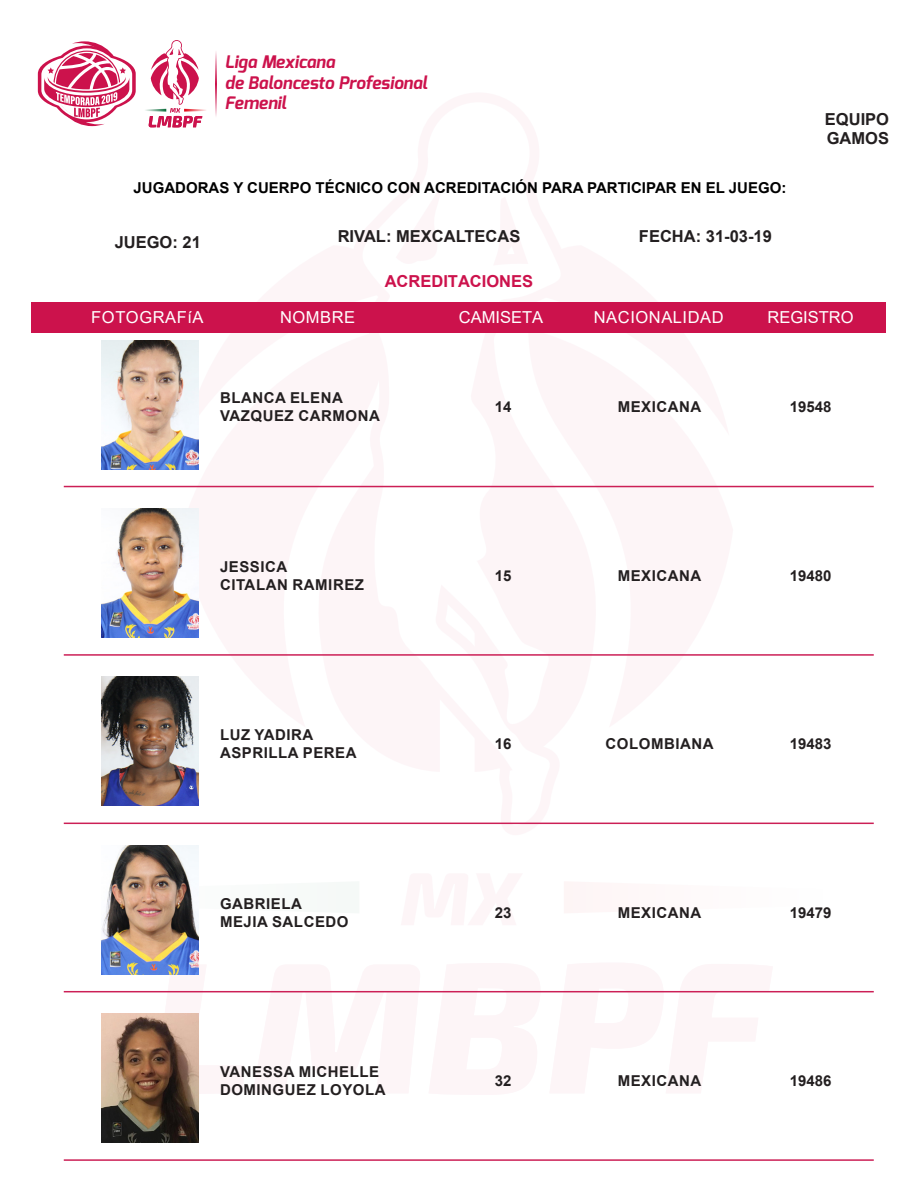
<style>
.page{position:relative;width:918px;height:1188px;background:#fff}
.page>*{position:absolute;margin:0;border:0;box-sizing:border-box;transform-origin:0 0}
.t1{font:italic 700 17.25px/20.9px "Exo";color:#cc124c}
.t2{font:700 16.5px/19.8px "Arial";color:#231f20}
.t3{font:16.5px "Arial";letter-spacing:.035em;color:#fff}
.t4{font:16.5px "Arial";color:#fff}
.t5{font:700 16.5px "Arial";color:#cc124c}
.t6{font:700 15px "Arial";letter-spacing:.035em;color:#231f20}
.t7{font:700 15px "Arial";color:#000}
</style>
<div class="page">
<svg style="left:181px;top:302px;width:552px;height:470px;fill:#fdf5f7"></svg>
<svg style="left:145px;top:952px;width:639px;height:154px"></svg>
<svg style="left:349px;top:302px;width:223px;height:523px;fill:#fdf5f7"></svg>
<svg style="left:360px;top:302px;width:203px;height:523px"></svg>
<div style="left:32px;top:303px;width:854px;height:30px;background:#cc124c"></div>
<svg style="left:145px;top:40px;width:61px;height:88px"></svg>
<svg style="left:215px;top:52px;width:2px;height:64px"></svg>
<svg style="left:38px;top:41px;width:98px;height:85px"></svg>
<img style="left:102px;top:340px;width:96px;height:129px">
<hr style="left:64px;top:486px;width:810px;height:1px;background:#cc1f56">
<img style="left:102px;top:509px;width:96px;height:129px">
<hr style="left:64px;top:654px;width:810px;height:2px;background:#cc1f56">
<img style="left:102px;top:677px;width:96px;height:129px">
<hr style="left:64px;top:823px;width:810px;height:1px;background:#cc1f56">
<img style="left:102px;top:845px;width:96px;height:129px">
<hr style="left:64px;top:991px;width:810px;height:1px;background:#cc1f56">
<img style="left:102px;top:1014px;width:96px;height:129px">
<hr style="left:64px;top:1159px;width:810px;height:2px;background:#cc1f56">
<p class="t1" style="left:225px;top:51px;width:204px">Liga Mexicana<br>de Baloncesto Profesional<br>Femenil</p>
<p class="t7" style="left:134px;top:178px;width:654px">JUGADORAS Y CUERPO TÉCNICO CON ACREDITACIÓN PARA PARTICIPAR EN EL JUEGO:</p>
<p class="t2" style="left:115px;top:233px;width:88px">JUEGO: 21</p>
<p class="t2" style="left:338px;top:226px;width:184px">RIVAL: MEXCALTECAS</p>
<p class="t2" style="left:639px;top:226px;width:134px">FECHA: 31-03-19</p>
<p class="t5" style="left:385px;top:270px;width:150px">ACREDITACIONES</p>
<p class="t2" style="left:825px;top:109px;width:66px">EQUIPO<br>GAMOS</p>
<p class="t3" style="left:91px;top:306px;width:114px">FOTOGRAFíA</p>
<p class="t3" style="left:280px;top:306px;width:77px">NOMBRE</p>
<p class="t4" style="left:459px;top:306px;width:86px">CAMISETA</p>
<p class="t4" style="left:768px;top:306px;width:88px">REGISTRO</p>
<p class="t3" style="left:594px;top:306px;width:131px">NACIONALIDAD</p>
<p class="t6" style="left:220px;top:388px;width:125px">BLANCA ELENA</p>
<p class="t6" style="left:220px;top:406px;width:161px">VAZQUEZ CARMONA</p>
<p class="t6" style="left:220px;top:556px;width:69px">JESSICA</p>
<p class="t6" style="left:220px;top:574px;width:146px">CITALAN RAMIREZ</p>
<p class="t6" style="left:220px;top:724px;width:95px">LUZ YADIRA</p>
<p class="t6" style="left:220px;top:742px;width:138px">ASPRILLA PEREA</p>
<p class="t6" style="left:220px;top:893px;width:84px">GABRIELA</p>
<p class="t6" style="left:220px;top:911px;width:130px">MEJIA SALCEDO</p>
<p class="t6" style="left:220px;top:1061px;width:161px">VANESSA MICHELLE</p>
<p class="t6" style="left:220px;top:1079px;width:167px">DOMINGUEZ LOYOLA</p>
<p class="t6" style="left:495px;top:397px;width:18px">14</p>
<p class="t6" style="left:618px;top:397px;width:85px">MEXICANA</p>
<p class="t6" style="left:790px;top:397px;width:43px">19548</p>
<p class="t6" style="left:495px;top:565px;width:18px">15</p>
<p class="t6" style="left:618px;top:565px;width:85px">MEXICANA</p>
<p class="t6" style="left:790px;top:565px;width:43px">19480</p>
<p class="t6" style="left:495px;top:733px;width:18px">16</p>
<p class="t6" style="left:606px;top:733px;width:110px">COLOMBIANA</p>
<p class="t6" style="left:790px;top:733px;width:43px">19483</p>
<p class="t6" style="left:495px;top:902px;width:18px">23</p>
<p class="t6" style="left:618px;top:902px;width:85px">MEXICANA</p>
<p class="t6" style="left:790px;top:902px;width:43px">19479</p>
<p class="t6" style="left:495px;top:1070px;width:18px">32</p>
<p class="t6" style="left:618px;top:1070px;width:85px">MEXICANA</p>
<p class="t6" style="left:790px;top:1070px;width:43px">19486</p>
</div>
